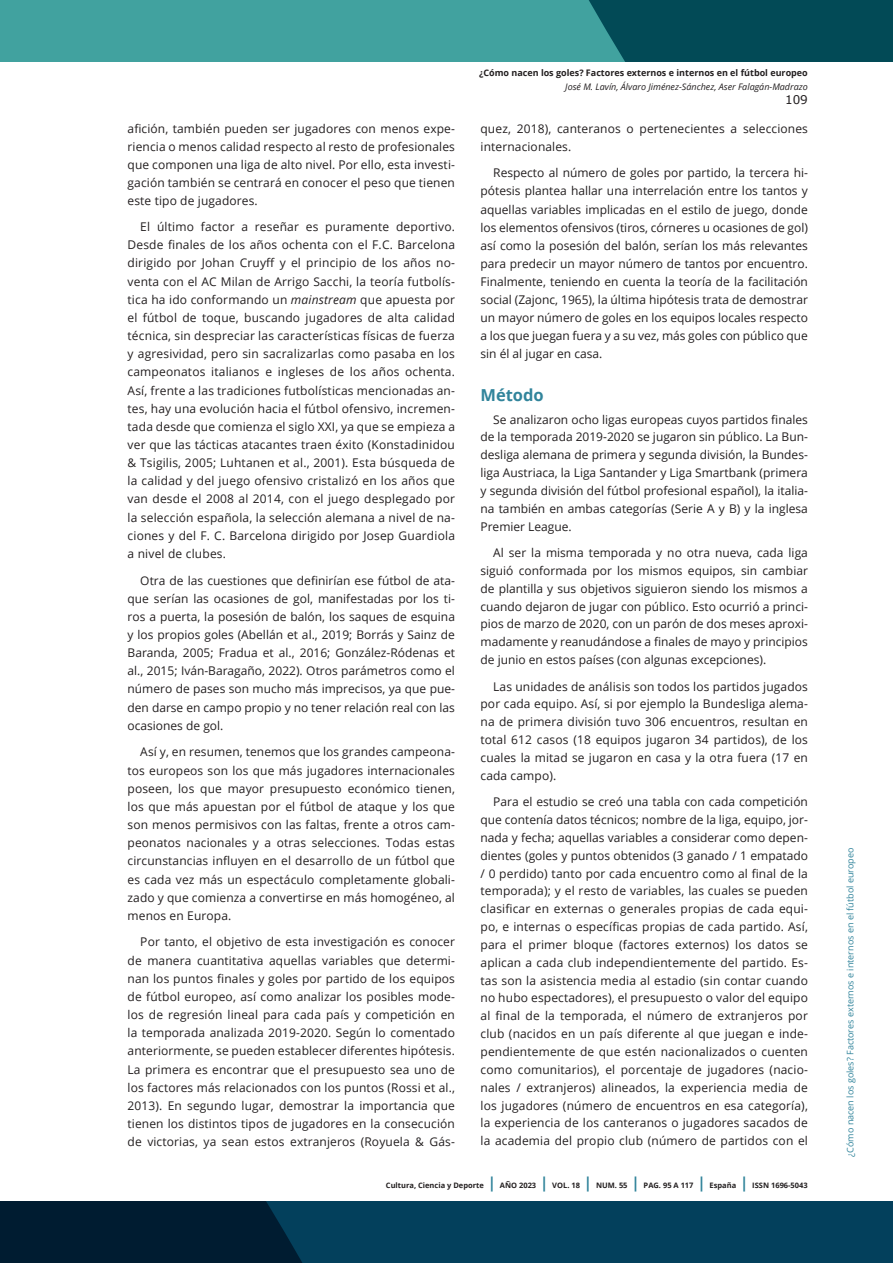
<style>
.page{position:relative;width:893px;height:1263px;background:#fff}
.page>*{position:absolute;margin:0;border:0;box-sizing:border-box;transform-origin:0 0}
.subtitulo_H3{font:700 16.5px "Open Sans";color:#31849b}
.Cuerpo_de_texto_P{font:12px/18.1px "Open Sans";letter-spacing:.01em;color:#231f20;text-align:justify}
.t1{font:12px "Verdana";color:#231f20}
.t2{font:9px "Open Sans";color:#31849b}
.t3{font:700 9px "Open Sans";color:#231f20}
.t4{font:italic 9px "Open Sans";color:#231f20}
.t5{font:700 7.5px "Open Sans";color:#231f20}
.s1{font-style:italic}
.s2{font-size:15px;color:#31849b}
</style>
<div class="page">
<svg style="left:0;top:1201px;width:893px;height:62px;background:#02344e"></svg>
<div style="left:0;top:0;width:893px;height:62px;background:#41a29f"></div>
<div style="left:589px;top:0;width:304px;height:62px;background:#024a56"></div>
<p class="Cuerpo_de_texto_P" style="left:128px;top:119px;width:329px">afición, también pueden ser jugadores con menos expe&shy;riencia o menos calidad respecto al resto de profesionales que componen una liga de alto nivel. Por ello, esta investi&shy;gación también se centrará en conocer el peso que tienen este tipo de jugadores.</p>
<p class="Cuerpo_de_texto_P" style="left:128px;top:217px;width:329px;text-indent:13px">El último factor a reseñar es puramente deportivo.<br>Desde finales de los años ochenta con el F.C. Barcelona dirigido por Johan Cruyff y el principio de los años no&shy;venta con el AC Milan de Arrigo Sacchi, la teoría futbolís&shy;tica ha ido conformando un <span class="s1">mainstream</span> que apuesta por el fútbol de toque, buscando jugadores de alta calidad técnica, sin despreciar las características físicas de fuerza y agresividad, pero sin sacralizarlas como pasaba en los campeonatos italianos e ingleses de los años ochenta.<br>Así, frente a las tradiciones futbolísticas mencionadas an&shy;tes, hay una evolución hacia el fútbol ofensivo, incremen&shy;tada desde que comienza el siglo XXI, ya que se empieza a ver que las tácticas atacantes traen éxito (Konstadinidou &amp; Tsigilis, 2005; Luhtanen et al., 2001). Esta búsqueda de la calidad y del juego ofensivo cristalizó en los años que van desde el 2008 al 2014, con el juego desplegado por la selección española, la selección alemana a nivel de na&shy;ciones y del F. C. Barcelona dirigido por Josep Guardiola a nivel de clubes.</p>
<p class="Cuerpo_de_texto_P" style="left:128px;top:571px;width:329px;text-indent:13px">Otra de las cuestiones que definirían ese fútbol de ata&shy;que serían las ocasiones de gol, manifestadas por los ti&shy;ros a puerta, la posesión de balón, los saques de esquina y los propios goles (Abellán et al., 2019; Borrás y Sainz de Baranda, 2005; Fradua et al., 2016; González-Ródenas et al., 2015; Iván-Baragaño, 2022). Otros parámetros como el número de pases son mucho más imprecisos, ya que pue&shy;den darse en campo propio y no tener relación real con las ocasiones de gol.</p>
<p class="Cuerpo_de_texto_P" style="left:128px;top:743px;width:329px;text-indent:13px">Así y, en resumen, tenemos que los grandes campeona&shy;tos europeos son los que más jugadores internacionales poseen, los que mayor presupuesto económico tienen, los que más apuestan por el fútbol de ataque y los que son menos permisivos con las faltas, frente a otros cam&shy;peonatos nacionales y a otras selecciones. Todas estas circunstancias influyen en el desarrollo de un fútbol que es cada vez más un espectáculo completamente globali&shy;zado y que comienza a convertirse en más homogéneo, al menos en Europa.</p>
<p class="Cuerpo_de_texto_P" style="left:128px;top:933px;width:329px;text-indent:13px">Por tanto, el objetivo de esta investigación es conocer de manera cuantitativa aquellas variables que determi&shy;nan los puntos finales y goles por partido de los equipos de fútbol europeo, así como analizar los posibles mode&shy;los de regresión lineal para cada país y competición en la temporada analizada 2019-2020. Según lo comentado anteriormente, se pueden establecer diferentes hipótesis.<br>La primera es encontrar que el presupuesto sea uno de los factores más relacionados con los puntos (Rossi et al., 2013). En segundo lugar, demostrar la importancia que tienen los distintos tipos de jugadores en la consecución de victorias, ya sean estos extranjeros (Royuela &amp; Gás-</p>
<p class="t3" style="left:479px;top:67px;width:330px">¿Cómo nacen los goles? Factores externos e internos en el fútbol europeo</p>
<p class="t4" style="left:565px;top:81px;width:244px">José M. Lavín, Álvaro Jiménez-Sánchez, Aser Falagán-Madrazo</p>
<p class="t1" style="left:785px;top:91px;width:24px">109</p>
<p class="Cuerpo_de_texto_P" style="left:480px;top:119px;width:329px">quez, 2018), canteranos o pertenecientes a selecciones internacionales.</p>
<p class="Cuerpo_de_texto_P" style="left:480px;top:164px;width:329px;text-indent:13px">Respecto al número de goles por partido, la tercera hi&shy;pótesis plantea hallar una interrelación entre los tantos y aquellas variables implicadas en el estilo de juego, donde los elementos ofensivos (tiros, córneres u ocasiones de gol) así como la posesión del balón, serían los más relevantes para predecir un mayor número de tantos por encuentro.<br>Finalmente, teniendo en cuenta la teoría de la facilitación social (Zajonc, 1965), la última hipótesis trata de demostrar un mayor número de goles en los equipos locales respecto a los que juegan fuera y a su vez, más goles con público que sin él al jugar en casa.</p>
<p class="subtitulo_H3" style="left:480px;top:384px;width:65px">Método</p>
<p class="Cuerpo_de_texto_P" style="left:480px;top:410px;width:329px;text-indent:13px">Se analizaron ocho ligas europeas cuyos partidos finales de la temporada 2019-2020 se jugaron sin público. La Bun&shy;desliga alemana de primera y segunda división, la Bundes&shy;liga Austriaca, la Liga Santander y Liga Smartbank (primera y segunda división del fútbol profesional español), la italia&shy;na también en ambas categorías (Serie A y B) y la inglesa Premier League.</p>
<p class="Cuerpo_de_texto_P" style="left:480px;top:543px;width:329px;text-indent:13px">Al ser la misma temporada y no otra nueva, cada liga siguió conformada por los mismos equipos, sin cambiar de plantilla y sus objetivos siguieron siendo los mismos a cuando dejaron de jugar con público. Esto ocurrió a princi&shy;pios de marzo de 2020, con un parón de dos meses aproxi&shy;madamente y reanudándose a finales de mayo y principios de junio en estos países (con algunas excepciones).</p>
<p class="Cuerpo_de_texto_P" style="left:480px;top:677px;width:329px;text-indent:13px">Las unidades de análisis son todos los partidos jugados por cada equipo. Así, si por ejemplo la Bundesliga alema&shy;na de primera división tuvo 306 encuentros, resultan en total 612 casos (18 equipos jugaron 34 partidos), de los cuales la mitad se jugaron en casa y la otra fuera (17 en cada campo).</p>
<p class="Cuerpo_de_texto_P" style="left:480px;top:792px;width:329px;text-indent:13px">Para el estudio se creó una tabla con cada competición que contenía datos técnicos; nombre de la liga, equipo, jor&shy;nada y fecha; aquellas variables a considerar como depen&shy;dientes (goles y puntos obtenidos (3 ganado / 1 empatado / 0 perdido) tanto por cada encuentro como al final de la temporada); y el resto de variables, las cuales se pueden clasificar en externas o generales propias de cada equi&shy;po, e internas o específicas propias de cada partido. Así, para el primer bloque (factores externos) los datos se aplican a cada club independientemente del partido. Es&shy;tas son la asistencia media al estadio (sin contar cuando no hubo espectadores), el presupuesto o valor del equipo al final de la temporada, el número de extranjeros por club (nacidos en un país diferente al que juegan e inde&shy;pendientemente de que estén nacionalizados o cuenten como comunitarios), el porcentaje de jugadores (nacio&shy;nales / extranjeros) alineados, la experiencia media de los jugadores (número de encuentros en esa categoría), la experiencia de los canteranos o jugadores sacados de la academia del propio club (número de partidos con el</p>
<p class="t5" style="left:386px;top:1180px;width:423px">Cultura, Ciencia y Deporte <span class="s2">|</span> AÑO 2023 <span class="s2">|</span> VOL. 18 <span class="s2">|</span> NUM. 55 <span class="s2">|</span> PAG. 95 A 117 <span class="s2">|</span> España <span class="s2">|</span> ISSN 1696-5043</p>
<p class="t2" style="left:844px;top:1156px;width:310px;rotate:-90deg">¿Cómo nacen los goles? Factores externos e internos en el fútbol europeo</p>
</div>
